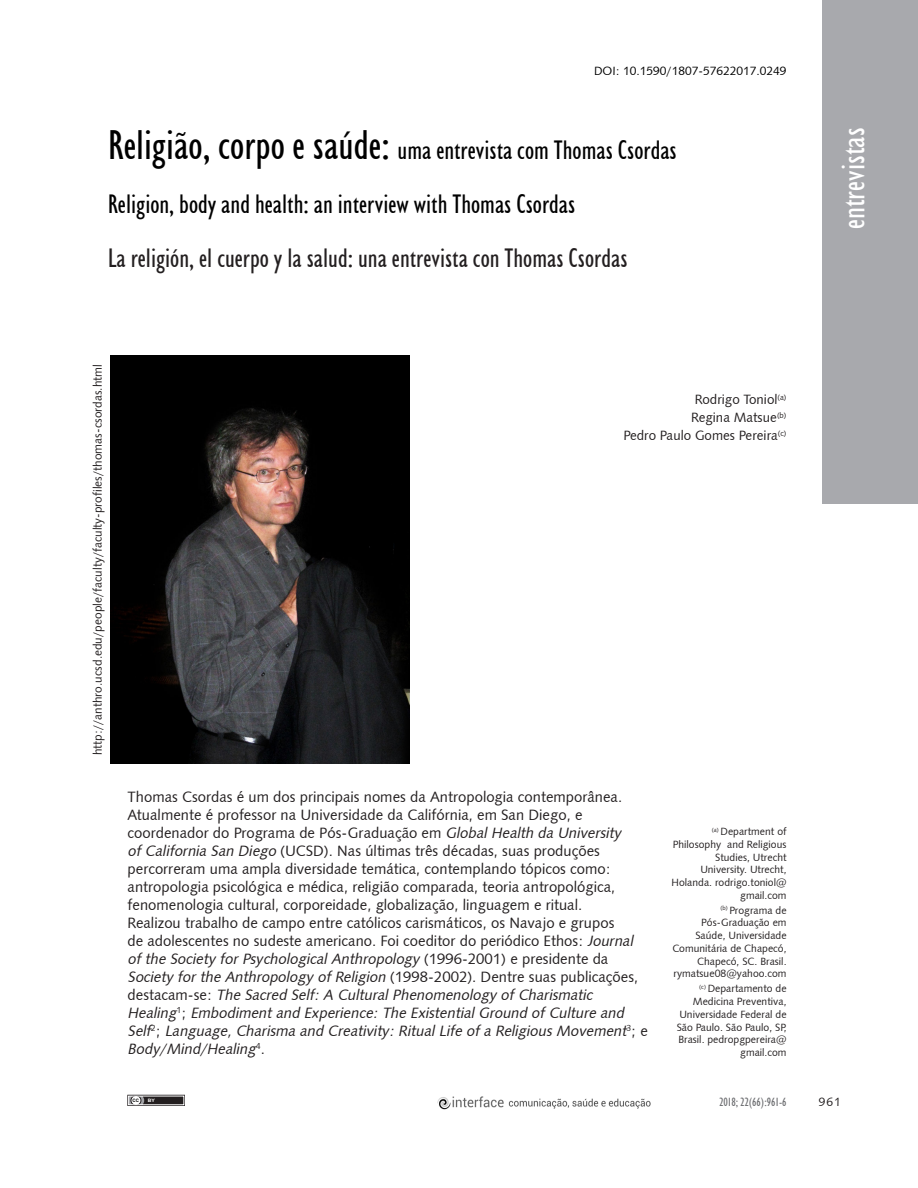
<style>
.page{position:relative;width:918px;height:1188px;background:#fff}
.page>*{position:absolute;margin:0;border:0;box-sizing:border-box;transform-origin:0 0}
.t1{font:condensed 33px "Humanist 521 BT";color:#fff}
.t2{font:condensed 27px "Humanist 521 BT";color:#000}
.t3{font:condensed 27px "Humanist 521 BT";color:#231f20}
.Body_A{font:15px/18px "Humanist 531 BT Roman A";color:#231f20}
.Body_Text_Indent_3{font:13.5px "Humanist 531 BT Roman A";color:#231f20}
.Body_Text_Indent_3-2{font:12px "Humanist 531 BT Roman A";color:#231f20}
.t4{font:12px "Humanist 531 BT Roman A";color:#000}
.t5{font:condensed 12px "Humanist 521 BT";color:#6c6d70}
.Body_Text_Indent_3-3{font:10.5px/12.8px "Humanist 531 BT Roman A";color:#231f20;text-align:right}
.t6{font:700 4.65px "Arial";color:#000}
.t7{font:700 4.65px "Arial";color:#fff;scale:1.11 1}
.s1{font-size:42px}
.s2{font-style:italic}
</style>
<div class="page">
<div style="left:823px;top:0;width:95px;height:503px;background:#a8a9ad"></div>
<img style="left:111px;top:355px;width:298px;height:408px">
<div style="left:128px;top:1095px;width:56px;height:10px;background:#231f20"></div>
<svg style="left:141px;top:1098px;width:3px;height:5px"></svg>
<div style="left:131px;top:1096px;width:10px;height:9px;background:#fff;border-radius:50%"></div>
<div style="left:131px;top:1095px;width:10px;height:11px;border:1px solid #231f20;border-radius:50%"></div>
<div style="left:128px;top:1096px;width:56px;height:9px;border:1px solid #fff"></div>
<img style="left:437px;top:1096px;width:214px;height:14px">
<p class="t4" style="left:594px;top:63px;width:194px">DOI: 10.1590/1807-57622017.0249</p>
<p class="t2" style="left:108px;top:135px;width:571px"><span class="s1">Religião, corpo e saúde:</span> uma entrevista com Thomas Csordas</p>
<p class="t2" style="left:108px;top:189px;width:469px">Religion, body and health: an interview with Thomas Csordas</p>
<p class="t3" style="left:108px;top:243px;width:521px">La religión, el cuerpo y la salud: una entrevista con Thomas Csordas</p>
<p class="t1" style="left:834px;top:229px;width:103px;rotate:-90deg">entrevistas</p>
<p class="Body_Text_Indent_3-2" style="left:90px;top:755px;width:393px;rotate:-90deg">http://anthro.ucsd.edu/people/faculty/faculty-profiles/thomas-csordas.html</p>
<p class="Body_Text_Indent_3" style="left:695px;top:391px;width:93px">Rodrigo Toniol<sup>(a)</sup></p>
<p class="Body_Text_Indent_3" style="left:691px;top:409px;width:97px">Regina Matsue<sup>(b)</sup></p>
<p class="Body_Text_Indent_3" style="left:623px;top:427px;width:165px">Pedro Paulo Gomes Pereira<sup>(c)</sup></p>
<p class="Body_A" style="left:128px;top:788px;width:522px">Thomas Csordas é um dos principais nomes da Antropologia contemporânea.<br>Atualmente é professor na Universidade da Califórnia, em San Diego, e coordenador do Programa de Pós-Graduação em <span class="s2">Global Health da University<br>of California San Diego</span> (UCSD). Nas últimas três décadas, suas produções percorreram uma ampla diversidade temática, contemplando tópicos como: antropologia psicológica e médica, religião comparada, teoria antropológica, fenomenologia cultural, corporeidade, globalização, linguagem e ritual.<br>Realizou trabalho de campo entre católicos carismáticos, os Navajo e grupos<br>de adolescentes no sudeste americano. Foi coeditor do periódico Ethos: <span class="s2">Journal of the Society for Psychological Anthropology</span> ( 1 9 9 6 - 2 0 0 1 ) e p r e s i d e n t e d a <span class="s2">Society for the Anthropology of Religion</span> (1998-2002). Dentre suas publicações, d e s t a c a m - s e : <span class="s2">The Sacred Self: A Cultural Phenomenology of Charismatic Healing</span><sup>1</sup> ; <span class="s2">Embodiment and Experience: The Existential Ground of Culture and Self</span><sup>2</sup> ; <span class="s2">Language, Charisma and Creativity: Ritual Life of a Religious Movement</span><sup>3</sup> ; e <span class="s2">Body/Mind/Healing</span><sup>4</sup> .</p>
<p class="Body_Text_Indent_3-3" style="left:672px;top:825px;width:116px"><sup>(a)</sup> Department of<br>Philosophy and Religious<br>Studies, Utrecht<br>University. Utrecht,<br>Holanda. rodrigo.toniol@ gmail.com</p>
<p class="Body_Text_Indent_3-3" style="left:672px;top:903px;width:116px"><sup>(b)</sup> Programa de<br>Pós-Graduação em<br>Saúde, Universidade<br>Comunitária de Chapecó,<br>Chapecó, SC. Brasil. rymatsue08@yahoo.com</p>
<p class="Body_Text_Indent_3-3" style="left:677px;top:982px;width:111px"><sup>(c)</sup> Departamento de<br>Medicina Preventiva,<br>Universidade Federal de<br>São Paulo. São Paulo, SP,<br>Brasil. pedropgpereira@ gmail.com</p>
<p class="t6" style="left:133px;top:1097px;width:8px">CC</p>
<p class="t7" style="left:148px;top:1097px;width:8px">BY</p>
<p class="t5" style="left:719px;top:1095px;width:69px">2018; 22(66):961-6</p>
<p class="Body_Text_Indent_3-2" style="left:819px;top:1094px;width:23px">961</p>
</div>
